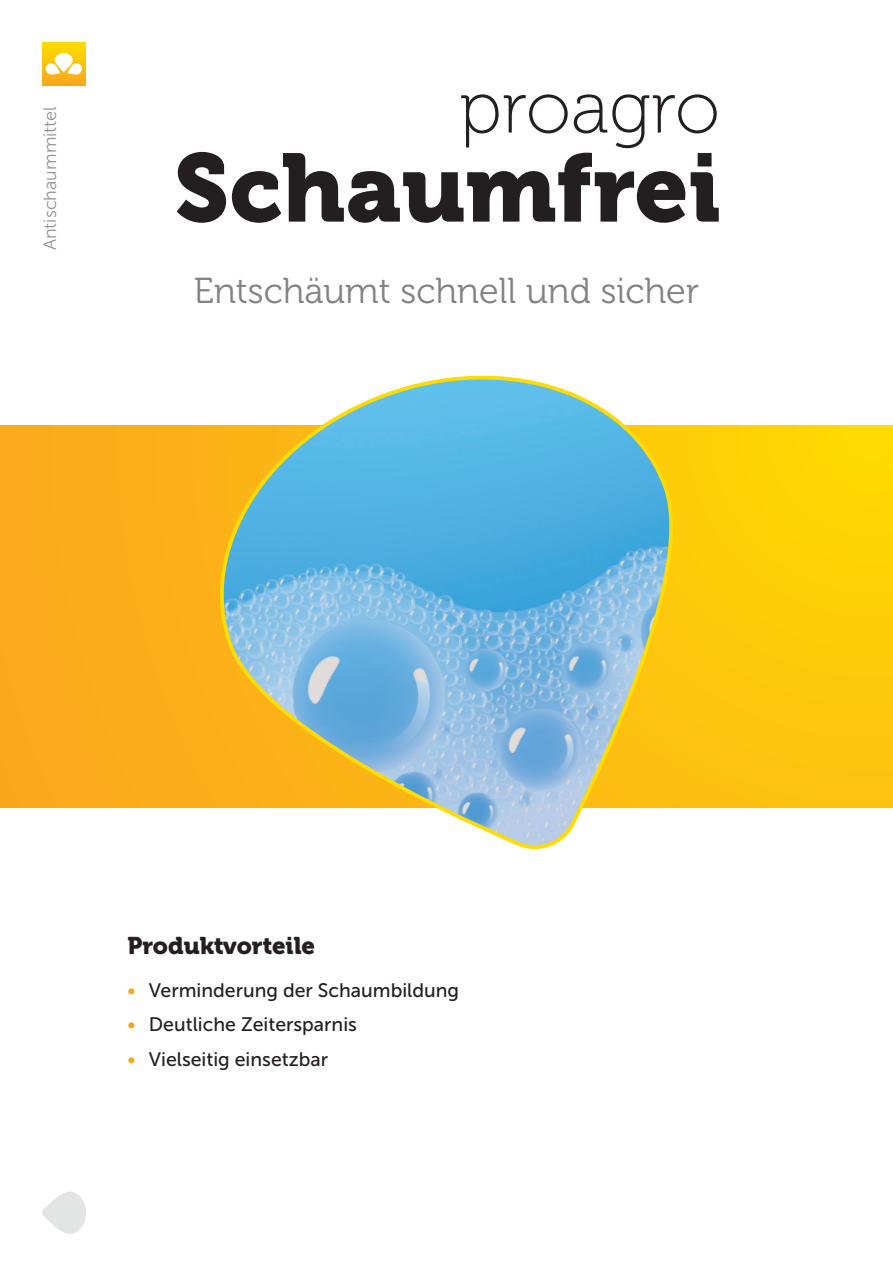
<style>
.page{position:relative;width:893px;height:1263px;background:#fff}
.page>*{position:absolute;margin:0;border:0;box-sizing:border-box;transform-origin:0 0}
.t1{font:95.85px "Museo 900";color:#231f20}
.t2{font:74.55px "Museo 100";color:#231f20}
.Slogan{font:36px "Museo 300";color:#808285}
.Produktvorteile{font:24px "Museo 900";color:#231f20}
.Produktvorteile_teks{font:19.5px "Museo Sans 500";color:#231f20}
.t3{font:18px "Museo Sans 300";color:#939598}
.s1{color:#f9a51b}
</style>
<div class="page">
<svg style="left:42px;top:1191px;width:44px;height:43px"></svg>
<svg style="left:0;top:425px;width:893px;height:383px;background:#fcbc11"></svg>
<svg style="left:196px;top:375px;width:504px;height:474px;background:#a2c1b4"></svg>
<div style="left:43px;top:43px;width:42px;height:42px;background:linear-gradient(to bottom,#ffdc01,#faa920)"></div>
<svg style="left:46px;top:53px;width:36px;height:22px"></svg>
<p class="t3" style="left:40px;top:250px;width:146px;rotate:-90deg">Antischaummittel</p>
<p class="t2" style="left:459px;top:67px;width:262px">proagro</p>
<p class="t1" style="left:174px;top:134px;width:548px">Schaumfrei</p>
<p class="Slogan" style="left:194px;top:272px;width:507px">Entschäumt schnell und sicher</p>
<p class="Produktvorteile" style="left:128px;top:931px;width:189px">Produktvorteile</p>
<p class="Produktvorteile_teks" style="left:128px;top:979px;width:333px"><span class="s1">•</span> Verminderung der Schaumbildung</p>
<p class="Produktvorteile_teks" style="left:128px;top:1014px;width:231px"><span class="s1">•</span> Deutliche Zeitersparnis</p>
<p class="Produktvorteile_teks" style="left:128px;top:1048px;width:202px"><span class="s1">•</span> Vielseitig einsetzbar</p>
</div>
